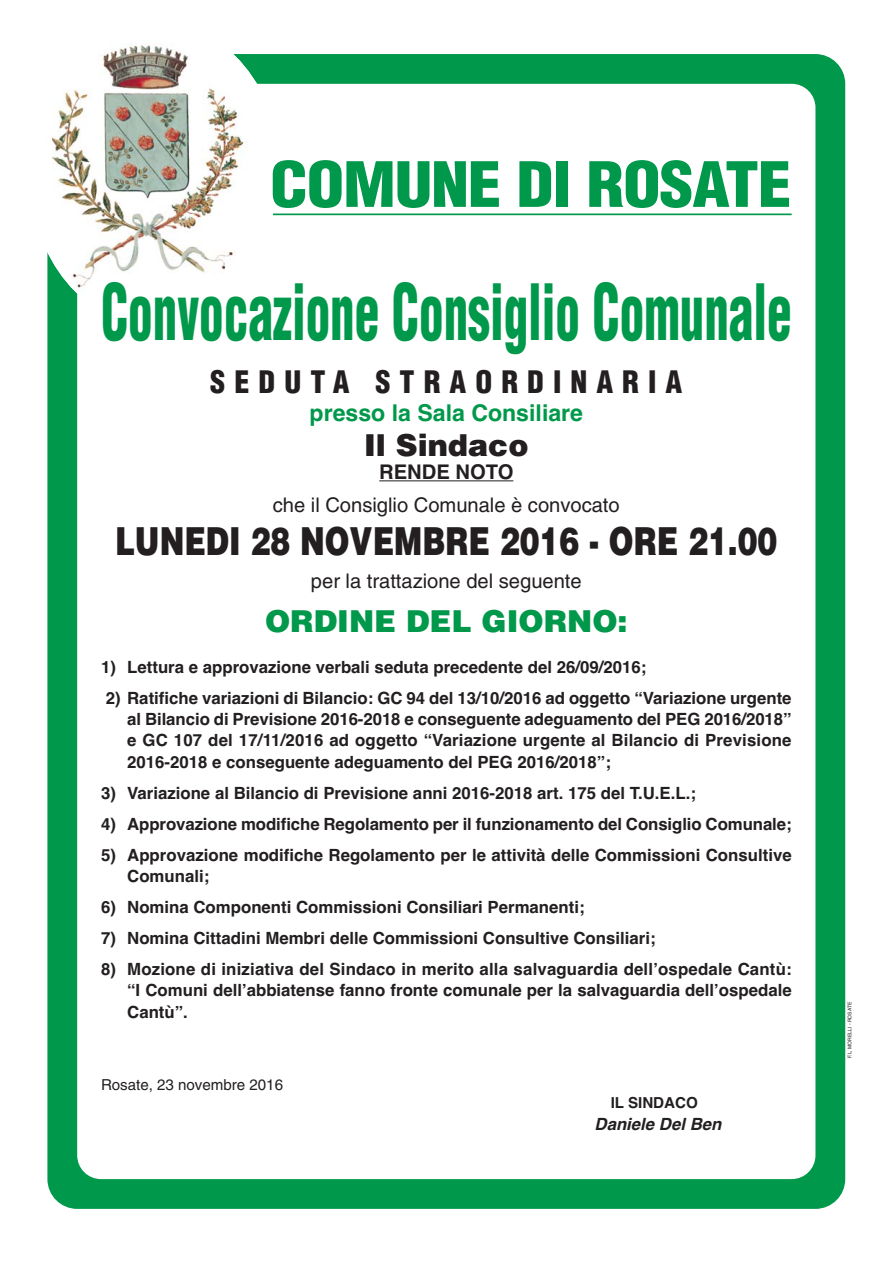
<style>
.page{position:relative;width:893px;height:1263px;background:#fff}
.page>*{position:absolute;margin:0;border:0;box-sizing:border-box;transform-origin:0 0}
.t1{font:900 condensed 75.6px "Helvetica";color:#00984a;scale:.65 1}
.t2{font:900 condensed 60.9px "Helvetica";letter-spacing:-.015em;color:#00984a;scale:1.11 1}
.t3{font:900 38.7px "Helvetica";color:#231f20;scale:.77 1}
.t4{font:900 condensed 30.3px "Helvetica";letter-spacing:.3em;color:#231f20}
.t5{font:900 30.3px "Helvetica";color:#00984a}
.t6{font:900 30.3px "Helvetica";color:#231f20}
.t7{font:700 23.1px "Helvetica";color:#00984a}
.t8{font:20.1px "Helvetica";color:#231f20}
.t9{font:700 20.1px "Helvetica";color:#231f20}
.t10{font:700 16.8px/21.5px "Helvetica";color:#231f20;text-align:justify}
.t11{font:italic 700 16.8px "Helvetica";color:#231f20}
.t12{font:15.15px "Helvetica";color:#231f20}
.t13{font:700 15.15px "Helvetica";color:#231f20}
.t14{font:5.1px "Helvetica";color:#231f20}
</style>
<div class="page">
<div style="left:47px;top:54px;width:798px;height:1155px;background:#00984a;border-radius:30px"></div>
<div style="left:77px;top:84px;width:738px;height:1095px;background:#fff;border-radius:24px"></div>
<img style="left:47px;top:43px;width:227px;height:284px">
<hr style="left:273px;top:214px;width:519px;height:1px;background:#00984a">
<hr style="left:379px;top:480px;width:134px;height:1px;background:#231f20">
<h2 class="t2" style="left:270px;top:161px;width:471px">COMUNE DI ROSATE</h2>
<h1 class="t1" style="left:101px;top:283px;width:1064px">Convocazione Consiglio Comunale</h1>
<h3 class="t4" style="left:210px;top:370px;width:474px">SEDUTA STRAORDINARIA</h3>
<h3 class="t7" style="left:310px;top:404px;width:275px">presso la Sala Consiliare</h3>
<h3 class="t6" style="left:364px;top:434px;width:166px">Il Sindaco</h3>
<p class="t9" style="left:379px;top:465px;width:136px">RENDE NOTO</p>
<p class="t8" style="left:273px;top:498px;width:348px">che il Consiglio Comunale è convocato</p>
<h3 class="t3" style="left:115px;top:527px;width:862px">LUNEDI 28 NOVEMBRE 2016 - ORE 21.00</h3>
<p class="t8" style="left:311px;top:574px;width:272px">per la trattazione del seguente</p>
<h3 class="t5" style="left:265px;top:610px;width:364px">ORDINE DEL GIORNO:</h3>
<p class="t10" style="left:101px;top:658px;width:547px">1) Lettura e approvazione verbali seduta precedente del 26/09/2016;</p>
<p class="t10" style="left:127px;top:689px;width:666px;text-indent:-22px">2) Ratifiche variazioni di Bilancio: GC 94 del 13/10/2016 ad oggetto “Variazione urgente al Bilancio di Previsione 2016-2018 e conseguente adeguamento del PEG 2016/2018” e GC 107 del 17/11/2016 ad oggetto “Variazione urgente al Bilancio di Previsione 2016-2018 e conseguente adeguamento del PEG 2016/2018”;</p>
<p class="t10" style="left:101px;top:784px;width:596px">3) Variazione al Bilancio di Previsione anni 2016-2018 art. 175 del T.U.E.L.;</p>
<p class="t10" style="left:101px;top:815px;width:692px">4) Approvazione modifiche Regolamento per il funzionamento del Consiglio Comunale;</p>
<p class="t10" style="left:127px;top:846px;width:666px;text-indent:-26px">5) Approvazione modifiche Regolamento per le attività delle Commissioni Consultive<br>Comunali;</p>
<p class="t10" style="left:101px;top:898px;width:485px">6) Nomina Componenti Commissioni Consiliari Permanenti;</p>
<p class="t10" style="left:101px;top:929px;width:556px">7) Nomina Cittadini Membri delle Commissioni Consultive Consiliari;</p>
<p class="t10" style="left:127px;top:960px;width:666px;text-indent:-26px">8) Mozione di iniziativa del Sindaco in merito alla salvaguardia dellʼospedale Cantù: “I Comuni dellʼabbiatense fanno fronte comunale per la salvaguardia dellʼospedale Cantù”.</p>
<p class="t12" style="left:101px;top:1079px;width:184px">Rosate, 23 novembre 2016</p>
<p class="t13" style="left:611px;top:1097px;width:89px">IL SINDACO</p>
<p class="t11" style="left:594px;top:1118px;width:128px">Daniele Del Ben</p>
<p class="t14" style="left:848px;top:1058px;width:58px;rotate:-90deg">F.L. MORELLI - ROSATE</p>
</div>
